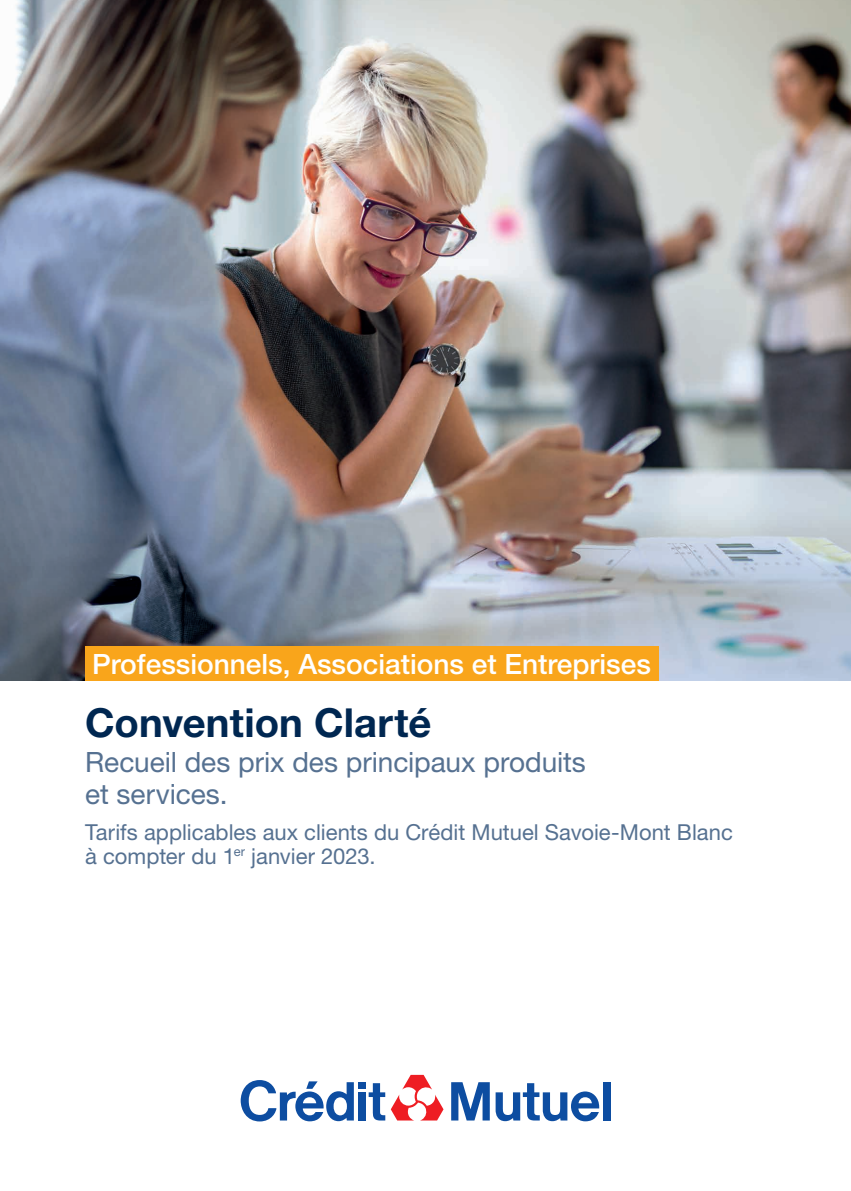
<style>
.page{position:relative;width:851px;height:1191px;background:#fff}
.page>*{position:absolute;margin:0;border:0;box-sizing:border-box;transform-origin:0 0}
.t1{font:700 40px "Helvetica Neue LT Std";color:#002751}
.t2{font:28px/32px "Helvetica Neue LT Std";letter-spacing:-.005em;color:#567191}
.t3{font:500 28px "Helvetica Neue LT Pro";color:#fff}
.t4{font:22px/24px "Helvetica Neue LT Std";color:#567191}
</style>
<div class="page">
<svg style="left:368px;top:1083px;width:17px;height:37px"></svg>
<svg style="left:495px;top:1083px;width:104px;height:38px"></svg>
<div style="left:358px;top:1082px;width:8px;height:6px;background:#0d4da1"></div>
<div style="left:603px;top:1082px;width:7px;height:38px;background:#0d4da1"></div>
<div style="left:358px;top:1092px;width:8px;height:28px;background:#0d4da1"></div>
<svg style="left:451px;top:1082px;width:38px;height:38px"></svg>
<svg style="left:241px;top:1080px;width:113px;height:41px"></svg>
<svg style="left:391px;top:1074px;width:52px;height:46px"></svg>
<img style="left:0;top:0;width:850px;height:680px">
<div style="left:85px;top:646px;width:573px;height:34px;background:#f9a51b"></div>
<p class="t3" style="left:92px;top:647px;width:560px">Professionnels, Associations et Entreprises</p>
<h1 class="t1" style="left:85px;top:698px;width:348px">Convention Clarté</h1>
<p class="t2" style="left:85px;top:746px;width:502px">Recueil des prix des principaux produits et services.</p>
<p class="t4" style="left:85px;top:819px;width:649px">Tarifs applicables aux clients du Crédit Mutuel Savoie-Mont Blanc à compter du 1<sup>er</sup> janvier 2023.</p>
</div>
